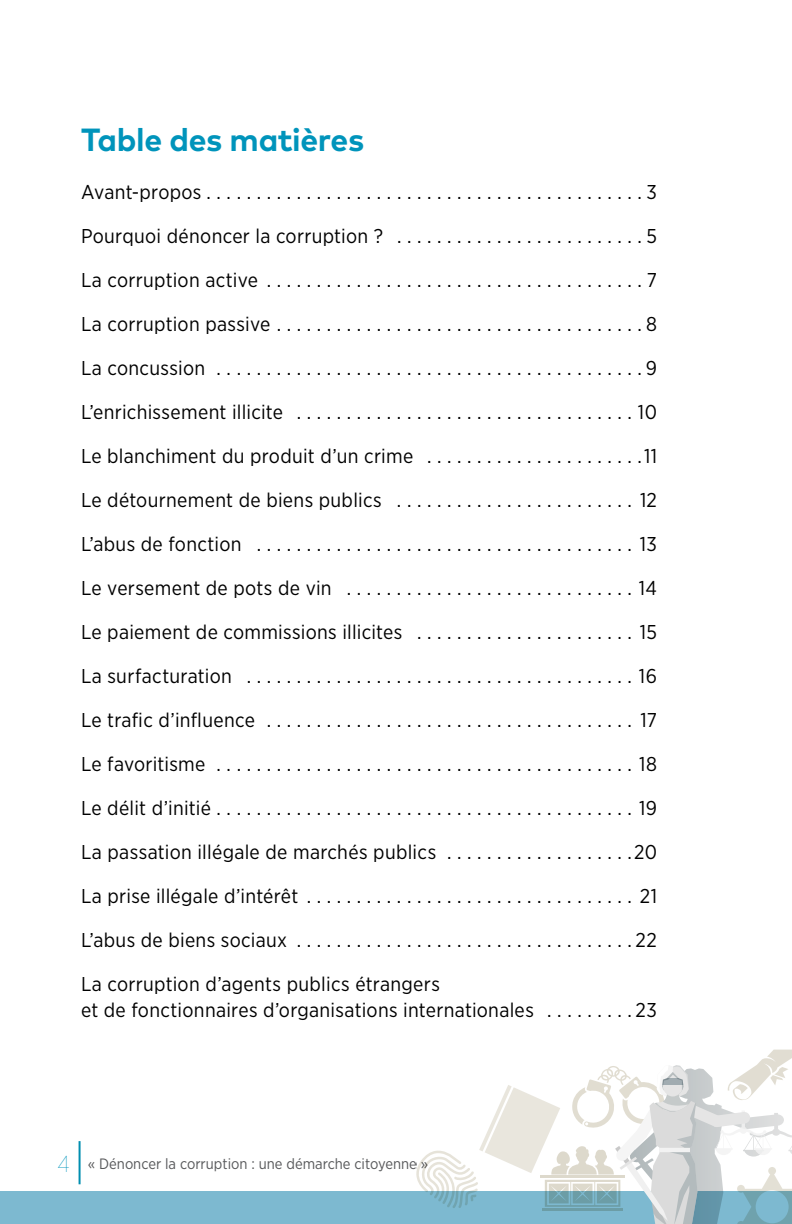
<style>
.page{position:relative;width:792px;height:1224px;background:#fff}
.page>*{position:absolute;margin:0;border:0;box-sizing:border-box;transform-origin:0 0}
.t1{font:700 32px "Mark";letter-spacing:-.015em;color:#0094bb}
.t2{font:20px/44px "Gotham Narrow";letter-spacing:.015em;color:#000}
.t3{font:15px "Gotham Narrow";color:#58595b}
.s1{font-weight:100;font-size:23px;color:#0094bb}
</style>
<div class="page">
<div style="left:0;top:1191px;width:792px;height:33px;background:#7db9d0"></div>
<hr style="left:79px;top:1141px;width:2px;height:43px;background:#008eb0">
<svg style="left:416px;top:1050px;width:376px;height:174px"></svg>
<h1 class="t1" style="left:81px;top:122px;width:285px">Table des matières</h1>
<p class="t2" style="left:81px;top:169px;width:578px">Avant-propos . . . . . . . . . . . . . . . . . . . . . . . . . . . . . . . . . . . . . . . . . . . 3</p>
<p class="t2" style="left:81px;top:213px;width:577px">Pourquoi dénoncer la corruption ? . . . . . . . . . . . . . . . . . . . . . . . . 5</p>
<p class="t2" style="left:81px;top:257px;width:577px">La corruption active . . . . . . . . . . . . . . . . . . . . . . . . . . . . . . . . . . . . . 7</p>
<p class="t2" style="left:81px;top:301px;width:578px">La corruption passive . . . . . . . . . . . . . . . . . . . . . . . . . . . . . . . . . . . . 8</p>
<p class="t2" style="left:81px;top:345px;width:578px">La concussion . . . . . . . . . . . . . . . . . . . . . . . . . . . . . . . . . . . . . . . . . . 9</p>
<p class="t2" style="left:81px;top:389px;width:577px">L’enrichissement illicite . . . . . . . . . . . . . . . . . . . . . . . . . . . . . . . . . . 10</p>
<p class="t2" style="left:81px;top:433px;width:577px">Le blanchiment du produit d’un crime . . . . . . . . . . . . . . . . . . . . . 11</p>
<p class="t2" style="left:81px;top:477px;width:578px">Le détournement de biens publics . . . . . . . . . . . . . . . . . . . . . . . . 12</p>
<p class="t2" style="left:81px;top:521px;width:578px">L’abus de fonction . . . . . . . . . . . . . . . . . . . . . . . . . . . . . . . . . . . . . . 13</p>
<p class="t2" style="left:81px;top:565px;width:577px">Le versement de pots de vin . . . . . . . . . . . . . . . . . . . . . . . . . . . . . 14</p>
<p class="t2" style="left:81px;top:609px;width:577px">Le paiement de commissions illicites . . . . . . . . . . . . . . . . . . . . . . 15</p>
<p class="t2" style="left:81px;top:653px;width:578px">La surfacturation . . . . . . . . . . . . . . . . . . . . . . . . . . . . . . . . . . . . . . . 16</p>
<p class="t2" style="left:81px;top:697px;width:577px">Le trafic d’influence . . . . . . . . . . . . . . . . . . . . . . . . . . . . . . . . . . . . . 17</p>
<p class="t2" style="left:81px;top:741px;width:578px">Le favoritisme . . . . . . . . . . . . . . . . . . . . . . . . . . . . . . . . . . . . . . . . . . 18</p>
<p class="t2" style="left:81px;top:785px;width:577px">Le délit d’initié . . . . . . . . . . . . . . . . . . . . . . . . . . . . . . . . . . . . . . . . . . 19<br>La passation illégale de marchés publics . . . . . . . . . . . . . . . . . . . 20</p>
<p class="t2" style="left:81px;top:873px;width:577px">La prise illégale d’intérêt . . . . . . . . . . . . . . . . . . . . . . . . . . . . . . . . . 21</p>
<p class="t2" style="left:81px;top:917px;width:577px">L’abus de biens sociaux . . . . . . . . . . . . . . . . . . . . . . . . . . . . . . . . . 22</p>
<p class="t2" style="left:81px;top:970px;width:577px;line-height:26px">La corruption d’agents publics étrangers<br>et de fonctionnaires d’organisations internationales . . . . . . . . 23</p>
<p class="t3" style="left:57px;top:1154px;width:372px"><span class="s1">4</span> « Dénoncer la corruption : une démarche citoyenne »</p>
</div>
